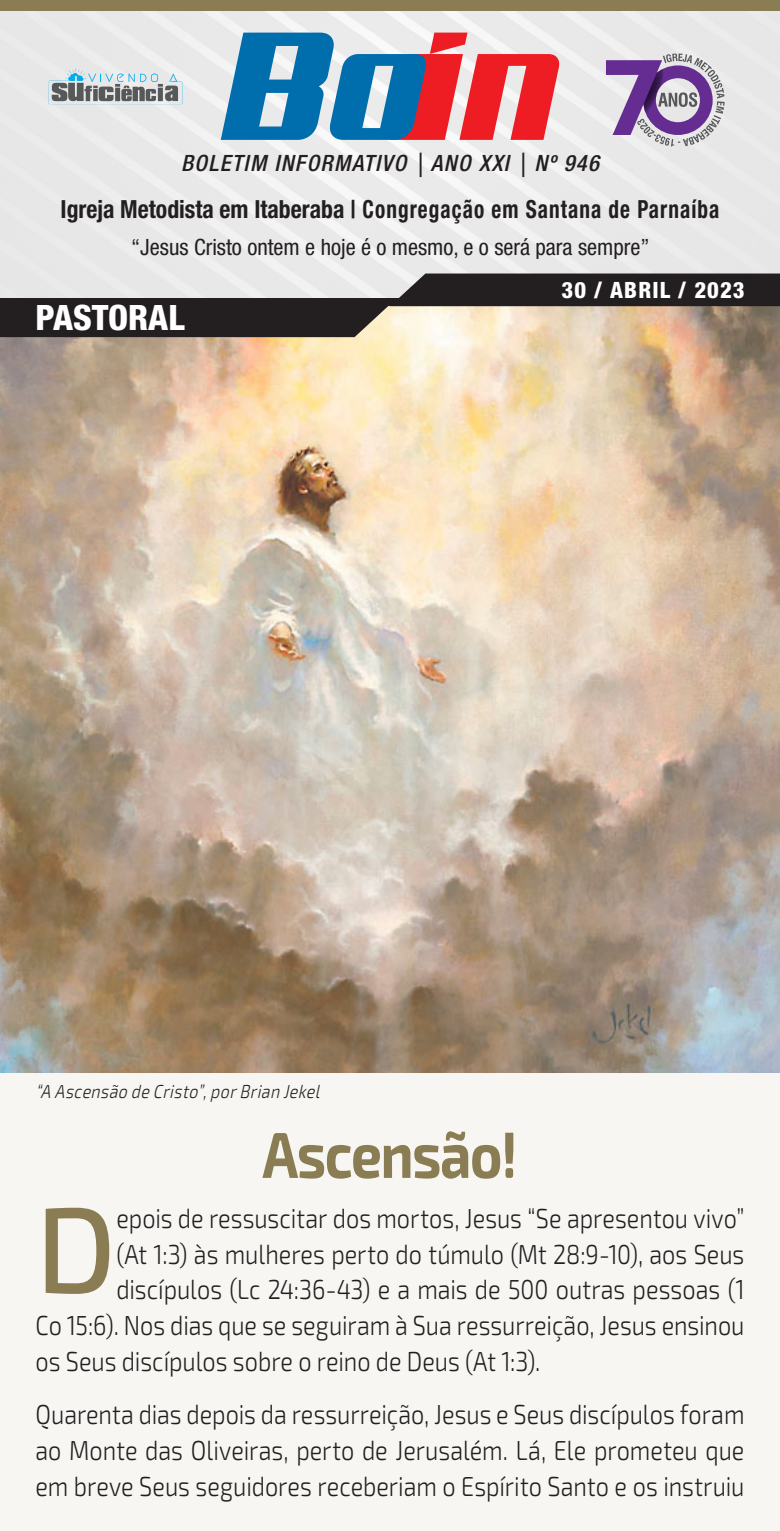
<style>
.page{position:relative;width:780px;height:1531px;background:#fff}
.page>*{position:absolute;margin:0;border:0;box-sizing:border-box;transform-origin:0 0}
.Texto_12_Capitular{font:500 121.75px "Exo 2";color:#8b7d53}
.Manchete{font:700 65px "Exo 2";letter-spacing:-.025em;color:#8b7d53;scale:.85 1}
.t1{font:800 condensed 35px "Helvetica Neue LT Std";color:#fff}
.Texto_12_Capitular-2{font:300 27.5px "Exo 2";color:#231f20;scale:.85 1}
.Texto_12{font:300 27.5px/35.8px "Exo 2";color:#231f20;text-align:justify;scale:.85 1}
.t2{font:700 condensed 25px "Helvetica Neue LT Std";letter-spacing:.05em;color:#231f20;scale:.95 1}
.t3{font:condensed 22.5px "Helvetica Neue LT Std";color:#231f20}
.t4{font:italic 500 condensed 22.5px "Helvetica Neue LT Std";letter-spacing:.06em;color:#231f20}
.t5{font:800 condensed 22.5px "Helvetica Neue LT Std";letter-spacing:.05em;color:#fff}
.Legenda_Foto{font:italic 300 18.75px "Exo 2";color:#231f20;scale:.85 1}
</style>
<div class="page">
<div style="left:0;top:0;width:780px;height:1531px;background:linear-gradient(to right,#f3f2f0,#f3f3f1)"></div>
<img style="left:0;top:337px;width:780px;height:736px">
<div style="left:0;top:0;width:780px;height:11px;background:#8b7d53"></div>
<svg style="left:0;top:273px;width:780px;height:64px;background:#827b74"></svg>
<div style="left:0;top:298px;width:492px;height:8px;background:#231f20"></div>
<svg style="left:221px;top:33px;width:338px;height:107px;background:#90849f"></svg>
<svg style="left:606px;top:53px;width:118px;height:94px;background:#ab97ba"></svg>
<svg style="left:48px;top:68px;width:135px;height:36px;background:#b0b8bc"></svg>
<p class="t4" style="left:181px;top:149px;width:419px">BOLETIM INFORMATIVO | ANO XXI | Nº 946</p>
<p class="t2" style="left:61px;top:194px;width:695px">Igreja Metodista em Itaberaba | Congregação em Santana de Parnaíba</p>
<p class="t3" style="left:131px;top:234px;width:520px">“Jesus Cristo ontem e hoje é o mesmo, e o será para sempre”</p>
<p class="t1" style="left:35px;top:296px;width:151px">PASTORAL</p>
<p class="t5" style="left:561px;top:276px;width:184px">30 / ABRIL / 2023</p>
<p class="Legenda_Foto" style="left:35px;top:1080px;width:341px">“A Ascensão de Cristo”,porBrian Jekel</p>
<p class="Manchete" style="left:262px;top:1116px;width:302px">Ascensão!</p>
<p class="Texto_12_Capitular" style="left:35px;top:1178px;width:82px">D</p>
<p class="Texto_12_Capitular-2" style="left:116px;top:1202px;width:740px">epois de ressuscitar dos mortos, Jesus “Se apresentou vivo”</p>
<p class="Texto_12_Capitular-2" style="left:116px;top:1238px;width:740px">(At 1:3) às mulheres perto do túmulo (Mt 28:9-10), aos Seus</p>
<p class="Texto_12_Capitular-2" style="left:116px;top:1273px;width:740px">discípulos (Lc 24:36-43) e a mais de 500 outras pessoas (1</p>
<p class="Texto_12_Capitular-2" style="left:35px;top:1309px;width:835px">Co 15:6). Nos dias que se seguiram à Sua ressurreição, Jesus ensinou</p>
<p class="Texto_12_Capitular-2" style="left:35px;top:1345px;width:595px">os Seus discípulos sobre o reino de Deus (At 1:3).</p>
<p class="Texto_12" style="left:35px;top:1397px;width:835px">Quarenta dias depois da ressurreição, Jesus e Seus discípulos foram ao Monte das Oliveiras, perto de Jerusalém. Lá, Ele prometeu que em breve Seus seguidores receberiam o Espírito Santo e os instruiu</p>
</div>
